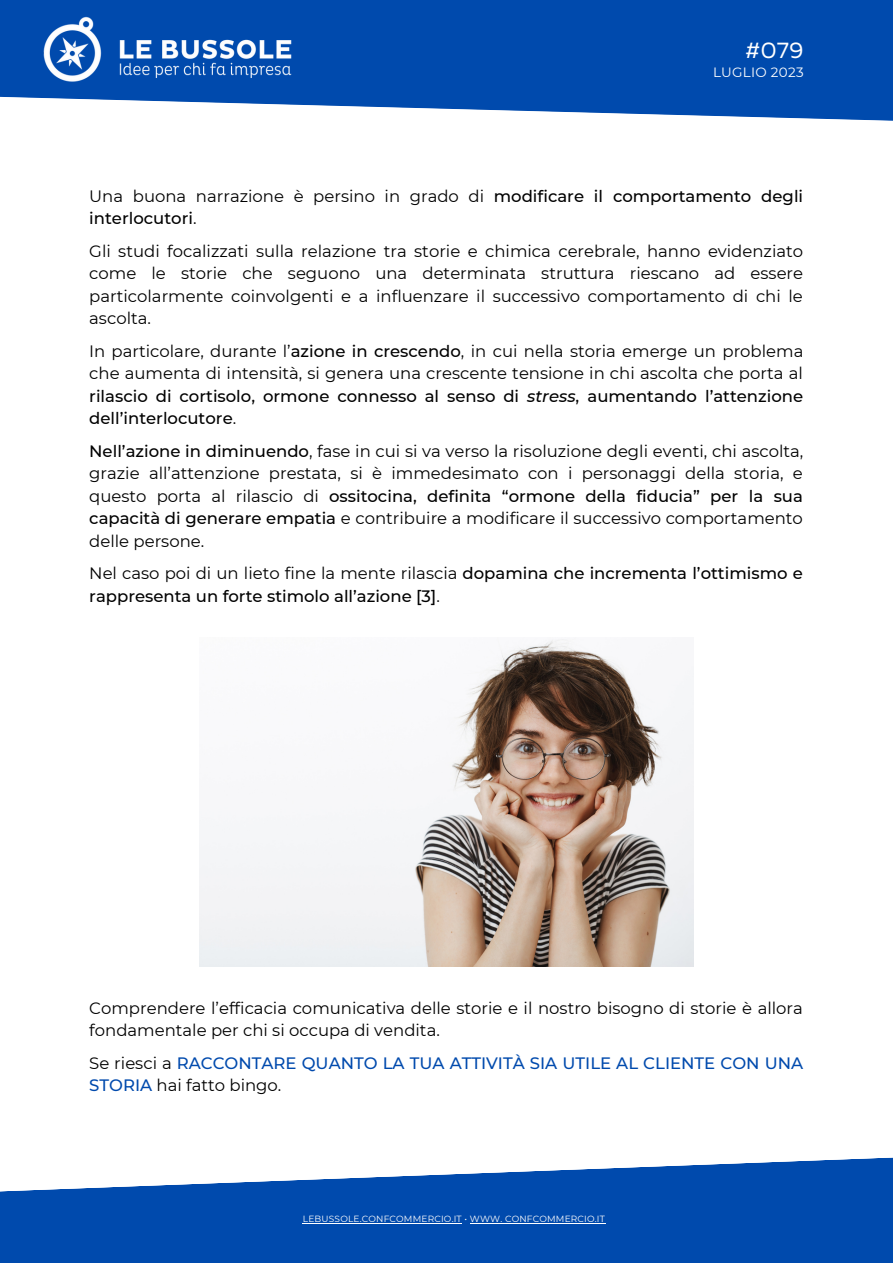
<style>
.page{position:relative;width:893px;height:1264px;background:#fff}
.page>*{position:absolute;margin:0;border:0;box-sizing:border-box;transform-origin:0 0}
.t1{font:22.5px "Muller";color:#fff}
.t2{font:16.5px/22.5px "Montserrat";color:#000;text-align:justify}
.t3{font:500 16.5px/22.5px "Montserrat";color:#000}
.t4{font:500 16.5px/22.5px "Montserrat";color:#004aad}
.t5{font:13.5px "Montserrat";letter-spacing:.02em;color:#fff}
.t6{font:9px "Montserrat";letter-spacing:.02em;color:#fff}
.s1{font-weight:400}
.s2{font-weight:500}
.s3{font-weight:500;font-style:italic}
.s4{font-weight:400;color:#000}
</style>
<div class="page">
<svg style="left:0;top:1157px;width:892px;height:105px;fill:#004aad"></svg>
<hr style="left:303px;top:1222px;width:159px;height:1px;background:#fff">
<hr style="left:470px;top:1222px;width:135px;height:1px;background:#fff">
<svg style="left:0;top:0;width:892px;height:121px;background:#2162b7"></svg>
<img style="left:30px;top:3px;width:279px;height:93px">
<img style="left:199px;top:639px;width:494px;height:327px">
<p class="t1" style="left:745px;top:41px;width:59px">#079</p>
<p class="t5" style="left:713px;top:64px;width:92px">LUGLIO 2023</p>
<p class="t3" style="left:89px;top:185px;width:715px"><span class="s1">Una buona narrazione è persino in grado di</span> modificare il comportamento degli interlocutori<span class="s1">.</span></p>
<p class="t2" style="left:89px;top:240px;width:715px">Gli studi focalizzati sulla relazione tra storie e chimica cerebrale, hanno evidenziato come le storie che seguono una determinata struttura riescano ad essere particolarmente coinvolgenti e a influenzare il successivo comportamento di chi le ascolta.</p>
<p class="t2" style="left:89px;top:340px;width:715px">In particolare, durante l’<span class="s2">azione in crescendo</span>, in cui nella storia emerge un problema che aumenta di intensità, si genera una crescente tensione in chi ascolta che porta al <span class="s2">rilascio di cortisolo, ormone connesso al senso di</span> <span class="s3">stress</span><span class="s2">, aumentando l’attenzione dell’interlocutore</span>.</p>
<p class="t2" style="left:89px;top:439px;width:715px"><span class="s2">Nell’azione in diminuendo</span>, fase in cui si va verso la risoluzione degli eventi, chi ascolta, grazie all’attenzione prestata, si è immedesimato con i personaggi della storia, e questo porta al rilascio di <span class="s2">ossitocina, definita “ormone della fiducia” per la sua capacità di generare empatia</span> e contribuire a modificare il successivo comportamento delle persone.</p>
<p class="t3" style="left:89px;top:562px;width:715px"><span class="s1">Nel caso poi di un lieto fine la mente rilascia</span> dopamina che incrementa l’ottimismo e rappresenta un forte stimolo all’azione [3]<span class="s1">.</span></p>
<p class="t2" style="left:89px;top:996px;width:715px">Comprendere l’efficacia comunicativa delle storie e il nostro bisogno di storie è allora fondamentale per chi si occupa di vendita.</p>
<p class="t4" style="left:89px;top:1051px;width:715px"><span class="s4">Se riesci a</span> RACCONTARE QUANTO LA TUA ATTIVITÀ SIA UTILE AL CLIENTE CON UNA<br>STORIA <span class="s4">hai fatto bingo.</span></p>
<p class="t6" style="left:303px;top:1213px;width:303px">LEBUSSOLE.CONFCOMMERCIO.IT • WWW. CONFCOMMERCIO.IT</p>
</div>
